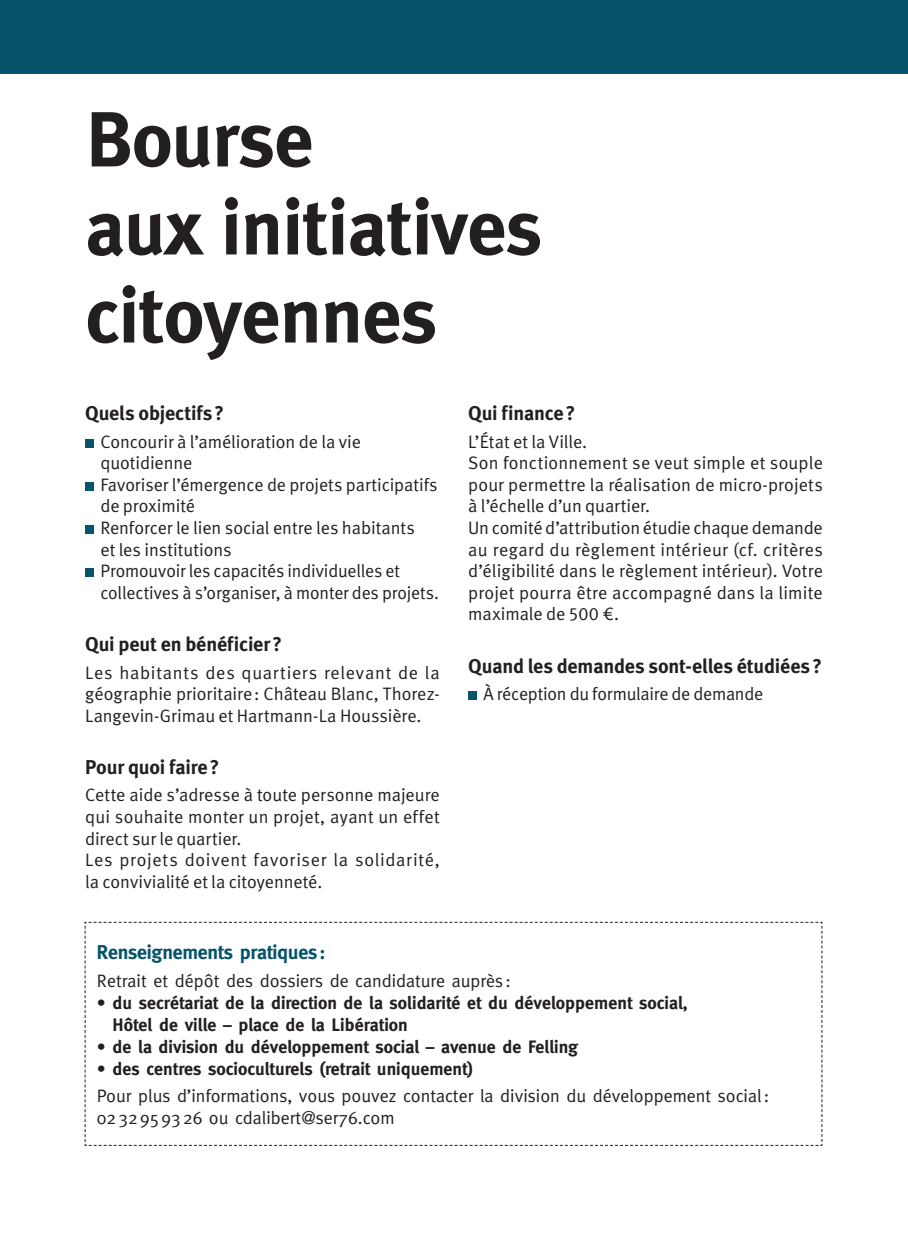
<style>
.page{position:relative;width:908px;height:1248px;background:#fff}
.page>*{position:absolute;margin:0;border:0;box-sizing:border-box;transform-origin:0 0}
.t1{font:700 78px/88px "Meta Plus";letter-spacing:-.015em;color:#231f20}
.t2{font:20px "Meta Bold LF";letter-spacing:-.01em;color:#231f20}
.t3{font:700 20px "Meta";letter-spacing:-.015em;color:#055469}
.t4{font:18px/21.6px "Meta Normal LF";color:#231f20}
.t5{font:700 18px/22px "Meta";color:#231f20}
.t6{font:18px/22px "Meta";color:#231f20}
</style>
<div class="page">
<div style="left:0;top:0;width:907px;height:74px;background:#055469"></div>
<div style="left:85px;top:439px;width:9px;height:8px;background:#055469"></div>
<div style="left:85px;top:482px;width:9px;height:8px;background:#055469"></div>
<div style="left:85px;top:525px;width:9px;height:9px;background:#055469"></div>
<div style="left:85px;top:568px;width:9px;height:9px;background:#055469"></div>
<div style="left:468px;top:691px;width:8px;height:9px;background:#055469"></div>
<svg style="left:84px;top:921px;width:738px;height:225px"></svg>
<h1 class="t1" style="left:85px;top:95px;width:458px">Bourse<br>aux initiatives citoyennes</h1>
<p class="t2" style="left:85px;top:401px;width:140px">Quels objectifs?</p>
<p class="t4" style="left:100px;top:430px;width:340px">Concourir à l’amélioration de la vie quotidienne<br>Favoriser l’émergence de projets participatifs de proximité<br>Renforcer le lien social entre les habitants<br>et les institutions<br>Promouvoir les capacités individuelles et collectives à s’organiser, à monter des projets.</p>
<p class="t2" style="left:85px;top:632px;width:198px">Qui peut en bénéficier?</p>
<p class="t4" style="left:85px;top:661px;width:356px;text-align:justify">Les habitants des quartiers relevant de la géographie prioritaire: Château Blanc, Thorez-Langevin-Grimau et Hartmann-La Houssière.</p>
<p class="t2" style="left:85px;top:755px;width:136px">Pour quoi faire?</p>
<p class="t4" style="left:85px;top:784px;width:356px">Cette aide s’adresse à toute personne majeure qui souhaite monter un projet, ayant un effet direct sur le quartier.<br>Les projets doivent favoriser la solidarité, la convivialité et la citoyenneté.</p>
<p class="t2" style="left:468px;top:401px;width:108px">Qui finance?</p>
<p class="t4" style="left:468px;top:430px;width:356px">L’État et la Ville.<br>Son fonctionnement se veut simple et souple pour permettre la réalisation de micro-projets à l’échelle d’un quartier.<br>Un comité d’attribution étudie chaque demande au regard du règlement intérieur (cf. critères d’éligibilité dans le règlement intérieur). Votre projet pourra être accompagné dans la limite maximale de 500 €.</p>
<p class="t2" style="left:468px;top:654px;width:355px">Quand les demandes sont-elles étudiées?</p>
<p class="t4" style="left:483px;top:682px;width:281px">À réception du formulaire de demande</p>
<p class="t3" style="left:97px;top:940px;width:230px">Renseignements pratiques:</p>
<p class="t6" style="left:97px;top:969px;width:415px">Retrait et dépôt des dossiers de candidature auprès :</p>
<p class="t5" style="left:112px;top:991px;width:576px;text-indent:-16px">• du secrétariat de la direction de la solidarité et du développement social,<br>Hôtel de ville – place de la Libération</p>
<p class="t5" style="left:97px;top:1035px;width:482px">• de la division du développement social – avenue de Felling</p>
<p class="t5" style="left:97px;top:1057px;width:378px">• des centres socioculturels (retrait uniquement)</p>
<p class="t6" style="left:97px;top:1084px;width:673px">Pour plus d’informations, vous pouvez contacter la division du développement social:<br>0232959326 ou cdalibert@ser76.com</p>
</div>
